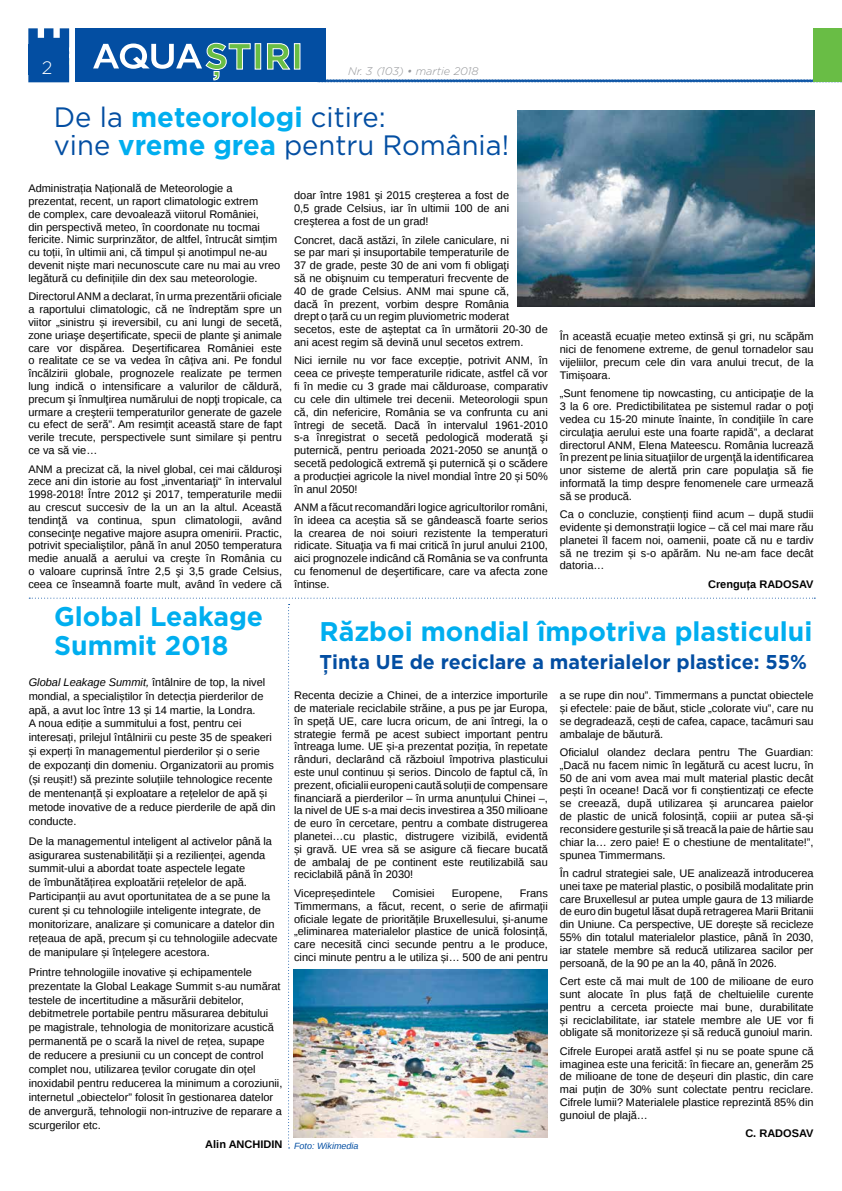
<style>
.page{position:relative;width:842px;height:1191px;background:#fff}
.page>*{position:absolute;margin:0;border:0;box-sizing:border-box;transform-origin:0 0}
.t1{font:28px/28px "Gotham";color:#034ea2}
.t2{font:700 27px/29.1px "Gotham";color:#00aeef}
.t3{font:700 20px "Gotham";color:#034ea2}
.t4{font:300 18px "Gotham";color:#fff}
.t5{font:11px/12.8px "Liberation Sans";color:#000;text-align:justify}
.t6{font:700 11px "Liberation Sans";color:#000}
.t7{font:italic 300 11px "Gotham";color:#939598}
.t8{font:italic 9px "Liberation Sans";color:#034ea2}
.s1{font-weight:700;color:#00aeef}
.s2{font-style:italic}
</style>
<div class="page">
<svg style="left:317px;top:79px;width:525px;height:4px;background:#6593c5"></svg>
<svg style="left:28px;top:28px;width:41px;height:54px"></svg>
<div style="left:75px;top:28px;width:250px;height:54px;background:#034ea2"></div>
<svg style="left:93px;top:43px;width:208px;height:38px"></svg>
<div style="left:814px;top:28px;width:28px;height:54px;background:#69bd45"></div>
<div style="left:28px;top:44px;width:41px;height:31px;background:#034ea2"></div>
<svg style="left:288px;top:604px;width:2px;height:544px"></svg>
<svg style="left:29px;top:597px;width:786px;height:1px"></svg>
<img style="left:294px;top:969px;width:253px;height:169px">
<img style="left:518px;top:110px;width:296px;height:197px">
<h3 class="t4" style="left:42px;top:56px;width:12px">2</h3>
<p class="t7" style="left:348px;top:64px;width:132px">Nr. 3 (103) • martie 2018</p>
<h1 class="t1" style="left:54px;top:102px;width:457px">De la <span class="s1">meteorologi</span> citire:<br>vine <span class="s1">vreme grea</span> pentru România!</h1>
<p class="t5" style="left:28px;top:182px;width:253px;text-align:left">Administrația Națională de Meteorologie a prezentat, recent, un raport climatologic extrem<br>de complex, care devoalează viitorul României,<br>din perspectivă meteo, în coordonate nu tocmai fericite. Nimic surprinzător, de altfel, întrucât simțim cu toții, în ultimii ani, că timpul și anotimpul ne-au devenit niște mari necunoscute care nu mai au vreo legătură cu definițiile din dex sau meteorologie.</p>
<p class="t5" style="left:28px;top:290px;width:255px">Directorul ANM a declarat, în urma prezentării oficiale a raportului climatologic, că ne îndreptăm spre un viitor „sinistru și ireversibil, cu ani lungi de secetă, zone uriaşe deşertificate, specii de plante şi animale care vor dispărea. Deşertificarea României este o realitate ce se va vedea în câțiva ani. Pe fondul încălzirii globale, prognozele realizate pe termen lung indică o intensificare a valurilor de căldură, precum şi înmulţirea numărului de nopţi tropicale, ca urmare a creşterii temperaturilor generate de gazele cu efect de seră”. Am resimțit această stare de fapt verile trecute, perspectivele sunt similare și pentru ce va să vie…</p>
<p class="t5" style="left:28px;top:463px;width:255px">ANM a precizat că, la nivel global, cei mai călduroşi zece ani din istorie au fost „inventariaţi“ în intervalul 1998-2018! Între 2012 şi 2017, temperaturile medii au crescut succesiv de la un an la altul. Această tendinţă va continua, spun climatologii, având consecinţe negative majore asupra omenirii. Practic, potrivit specialiştilor, până în anul 2050 temperatura medie anuală a aerului va creşte în România cu o valoare cuprinsă între 2,5 şi 3,5 grade Celsius, ceea ce înseamnă foarte mult, având în vedere că</p>
<h2 class="t2" style="left:54px;top:601px;width:210px">Global Leakage<br>Summit 2018</h2>
<p class="t5" style="left:29px;top:675px;width:249px;line-height:13.9px;text-align:left"><span class="s2">Global Leakage Summit,</span> întâlnire de top, la nivel mondial, a specialiștilor în detecția pierderilor de apă, a avut loc între 13 și 14 martie, la Londra.<br>A noua ediție a summitului a fost, pentru cei interesați, prilejul întâlnirii cu peste 35 de speakeri și experți în managementul pierderilor și o serie<br>de expozanți din domeniu. Organizatorii au promis (și reușit!) să prezinte soluțiile tehnologice recente de mentenanță și exploatare a rețelelor de apă și metode inovative de a reduce pierderile de apă din conducte.</p>
<p class="t5" style="left:29px;top:834px;width:250px;line-height:13.9px;text-align:left">De la managementul inteligent al activelor până la asigurarea sustenabilității și a rezilienței, agenda summit-ului a abordat toate aspectele legate<br>de îmbunătățirea exploatării rețelelor de apă.<br>Participanții au avut oportunitatea de a se pune la curent și cu tehnologiile inteligente integrate, de monitorizare, analizare și comunicare a datelor din rețeaua de apă, precum și cu tehnologiile adecvate de manipulare și înțelegere acestora.</p>
<p class="t5" style="left:29px;top:965px;width:255px;line-height:13.9px;text-align:left">Printre tehnologiile inovative și echipamentele prezentate la Global Leakage Summit s-au numărat testele de incertitudine a măsurării debitelor, debitmetrele portabile pentru măsurarea debitului pe magistrale, tehnologia de monitorizare acustică permanentă pe o scară la nivel de rețea, supape<br>de reducere a presiunii cu un concept de control complet nou, utilizarea țevilor corugate din oțel inoxidabil pentru reducerea la minimum a coroziunii, internetul „obiectelor” folosit în gestionarea datelor de anvergură, tehnologii non-intruzive de reparare a scurgerilor etc.</p>
<p class="t6" style="left:205px;top:1137px;width:79px">Alin ANCHIDIN</p>
<p class="t5" style="left:294px;top:190px;width:216px">doar între 1981 şi 2015 creşterea a fost de 0,5 grade Celsius, iar în ultimii 100 de ani creşterea a fost de un grad!</p>
<p class="t5" style="left:294px;top:234px;width:255px;text-align:left">Concret, dacă astăzi, în zilele caniculare, ni<br>se par mari și insuportabile temperaturile de<br>37 de grade, peste 30 de ani vom fi obligaţi<br>să ne obişnuim cu temperaturi frecvente de<br>40 de grade Celsius. ANM mai spune că,<br>dacă în prezent, vorbim despre România<br>drept o țară cu un regim pluviometric moderat secetos, este de aşteptat ca în următorii 20-30 de ani acest regim să devină unul secetos extrem.</p>
<p class="t5" style="left:294px;top:355px;width:255px">Nici iernile nu vor face excepție, potrivit ANM, în ceea ce privește temperaturile ridicate, astfel că vor fi în medie cu 3 grade mai călduroase, comparativ cu cele din ultimele trei decenii. Meteorologii spun că, din nefericire, România se va confrunta cu ani întregi de secetă. Dacă în intervalul 1961-2010 s-a înregistrat o secetă pedologică moderată şi puternică, pentru perioada 2021-2050 se anunţă o secetă pedologică extremă şi puternică și o scădere a producției agricole la nivel mondial între 20 și 50% în anul 2050!</p>
<p class="t5" style="left:294px;top:501px;width:255px">ANM a făcut recomandări logice agricultorilor români, în ideea ca aceștia să se gândească foarte serios la crearea de noi soiuri rezistente la temperaturi ridicate. Situaţia va fi mai critică în jurul anului 2100, aici prognozele indicând că România se va confrunta cu fenomenul de deşertificare, care va afecta zone întinse.</p>
<p class="t5" style="left:560px;top:331px;width:255px">În această ecuație meteo extinsă și gri, nu scăpăm nici de fenomene extreme, de genul tornadelor sau vijeliilor, precum cele din vara anului trecut, de la Timișoara.</p>
<p class="t5" style="left:560px;top:387px;width:255px">„Sunt fenomene tip nowcasting, cu anticipaţie de la 3 la 6 ore. Predictibilitatea pe sistemul radar o poţi vedea cu 15-20 minute înainte, în condiţiile în care circulaţia aerului este una foarte rapidă”, a declarat directorul ANM, Elena Mateescu. România lucrează în prezent pe linia situaţiilor de urgenţă la identificarea unor sisteme de alertă prin care populaţia să fie informată la timp despre fenomenele care urmează să se producă.</p>
<p class="t5" style="left:560px;top:508px;width:255px">Ca o concluzie, conștienți fiind acum – după studii evidente și demonstrații logice – că cel mai mare rău planetei îl facem noi, oamenii, poate că nu e tardiv să ne trezim și s-o apărăm. Nu ne-am face decât datoria…</p>
<p class="t6" style="left:708px;top:576px;width:107px">Crenguța RADOSAV</p>
<h2 class="t2" style="left:320px;top:617px;width:494px">Război mondial împotriva plasticului</h2>
<h3 class="t3" style="left:320px;top:649px;width:489px">Ţinta UE de reciclare a materialelor plastice: 55%</h3>
<p class="t5" style="left:294px;top:689px;width:255px">Recenta decizie a Chinei, de a interzice importurile de materiale reciclabile străine, a pus pe jar Europa, în speță UE, care lucra oricum, de ani întregi, la o strategie fermă pe acest subiect important pentru întreaga lume. UE și-a prezentat poziția, în repetate rânduri, declarând că războiul împotriva plasticului este unul continuu și serios. Dincolo de faptul că, în prezent, oficialii europeni caută soluții de compensare financiară a pierderilor – în urma anunțului Chinei –, la nivel de UE s-a mai decis investirea a 350 milioane de euro în cercetare, pentru a combate distrugerea planetei…cu plastic, distrugere vizibilă, evidentă și gravă. UE vrea să se asigure că fiecare bucată de ambalaj de pe continent este reutilizabilă sau reciclabilă până în 2030!</p>
<p class="t5" style="left:294px;top:887px;width:83px">Vicepreședintele</p>
<p class="t5" style="left:392px;top:887px;width:44px">Comisiei</p>
<p class="t5" style="left:452px;top:887px;width:52px">Europene,</p>
<p class="t5" style="left:560px;top:689px;width:255px">a se rupe din nou”. Timmermans a punctat obiectele și efectele: paie de băut, sticle „colorate viu”, care nu se degradează, cești de cafea, capace, tacâmuri sau ambalaje de băutură.</p>
<p class="t5" style="left:560px;top:746px;width:255px">Oficialul olandez declara pentru The Guardian: „Dacă nu facem nimic în legătură cu acest lucru, în 50 de ani vom avea mai mult material plastic decât pești în oceane! Dacă vor fi conștientizați ce efecte se creează, după utilizarea și aruncarea paielor de plastic de unică folosință, copiii ar putea să-și reconsidere gesturile și să treacă la paie de hârtie sau chiar la… zero paie! E o chestiune de mentalitate!”, spunea Timmermans.</p>
<p class="t5" style="left:560px;top:867px;width:255px">În cadrul strategiei sale, UE analizează introducerea unei taxe pe material plastic, o posibilă modalitate prin care Bruxellesul ar putea umple gaura de 13 miliarde de euro din bugetul lăsat după retragerea Marii Britanii din Uniune. Ca perspective, UE dorește să recicleze 55% din totalul materialelor plastice, până în 2030, iar statele membre să reducă utilizarea sacilor per persoană, de la 90 pe an la 40, până în 2026.</p>
<p class="t5" style="left:560px;top:975px;width:255px">Cert este că mai mult de 100 de milioane de euro sunt alocate în plus față de cheltuielile curente pentru a cerceta proiecte mai bune, durabilitate și reciclabilitate, iar statele membre ale UE vor fi obligate să monitorizeze și să reducă gunoiul marin.</p>
<p class="t5" style="left:560px;top:1045px;width:255px">Cifrele Europei arată astfel și nu se poate spune că imaginea este una fericită: în fiecare an, generăm 25 de milioane de tone de deșeuri din plastic, din care mai puțin de 30% sunt colectate pentru reciclare.<br>Cifrele lumii? Materialele plastice reprezintă 85% din gunoiul de plajă…</p>
<p class="t6" style="left:745px;top:1126px;width:70px">C. RADOSAV</p>
<p class="t5" style="left:294px;top:887px;width:255px;text-indent:226px">Frans Timmermans, a făcut, recent, o serie de afirmații oficiale legate de prioritățile Bruxellesului, și-anume „eliminarea materialelor plastice de unică folosință, care necesită cinci secunde pentru a le produce, cinci minute pentru a le utiliza și… 500 de ani pentru</p>
<p class="t8" style="left:294px;top:1139px;width:66px">Foto: Wikimedia</p>
</div>
